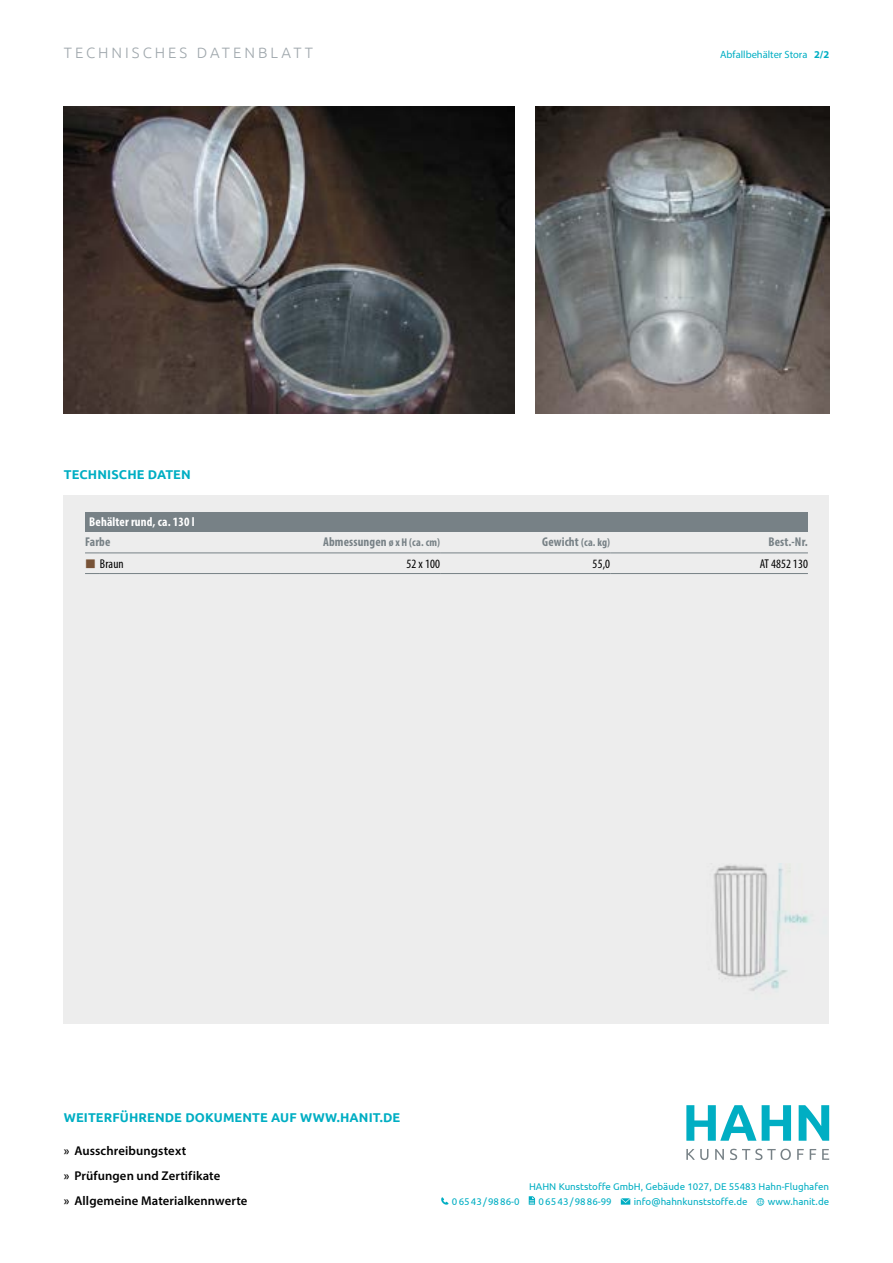
<style>
.page{position:relative;width:893px;height:1263px;background:#fff}
.page>*{position:absolute;margin:0;border:0;box-sizing:border-box;transform-origin:0 0}
.t1{font:300 15px "Ubuntu";letter-spacing:.2em;color:#a0a8ad}
.t2{font:600 12.75px/24.8px "Myriad Pro";letter-spacing:.01em;color:#000}
.t3{font:700 12.75px "Ubuntu";letter-spacing:.01em;color:#00aec3}
.t4{font:700 condensed 12.75px "Myriad Pro";letter-spacing:.01em;color:#778186}
.t5{font:condensed 12.75px "Myriad Pro";letter-spacing:.01em;color:#000}
.t6{font:700 condensed 12.75px "Myriad Pro";letter-spacing:.01em;color:#fff}
.t7{font:10.5px "Myriad Pro";color:#00aec3}
.t8{font:9.75px "Ubuntu";color:#00aec3}
.s1{font-weight:700}
.s2{font-size:11.25px}
.s3{font-family:"Cambria";font-stretch:normal;color:#785337}
</style>
<div class="page">
<div style="left:64px;top:496px;width:765px;height:528px;background:#ededed"></div>
<div style="left:85px;top:512px;width:723px;height:19px;background:#778186"></div>
<svg style="left:85px;top:552px;width:15px;height:1px"></svg>
<hr style="left:100px;top:552px;width:170px;height:1px;background:#778186">
<hr style="left:270px;top:552px;width:170px;height:1px;background:#778186">
<hr style="left:440px;top:552px;width:170px;height:1px;background:#778186">
<hr style="left:610px;top:552px;width:198px;height:1px;background:#778186">
<svg style="left:85px;top:573px;width:15px;height:1px"></svg>
<hr style="left:100px;top:573px;width:170px;height:1px;background:#778186">
<hr style="left:270px;top:573px;width:170px;height:1px;background:#778186">
<hr style="left:440px;top:573px;width:170px;height:1px;background:#778186">
<hr style="left:610px;top:573px;width:198px;height:1px;background:#778186">
<img style="left:64px;top:107px;width:450px;height:306px">
<img style="left:536px;top:107px;width:293px;height:306px">
<img style="left:713px;top:863px;width:97px;height:128px">
<svg style="left:441px;top:1197px;width:7px;height:8px"></svg>
<svg style="left:529px;top:1196px;width:6px;height:9px"></svg>
<svg style="left:621px;top:1198px;width:9px;height:7px"></svg>
<svg style="left:756px;top:1198px;width:8px;height:8px"></svg>
<svg style="left:762px;top:1105px;width:29px;height:36px"></svg>
<svg style="left:799px;top:1105px;width:30px;height:36px"></svg>
<svg style="left:686px;top:1149px;width:143px;height:11px"></svg>
<svg style="left:686px;top:1105px;width:70px;height:36px"></svg>
<h1 class="t1" style="left:64px;top:44px;width:251px">TECHNISCHES DATENBLATT</h1>
<p class="t7" style="left:720px;top:48px;width:110px">Abfallbehälter Stora <span class="s1">2/2</span></p>
<h2 class="t3" style="left:64px;top:467px;width:129px">TECHNISCHE DATEN</h2>
<h2 class="t6" style="left:89px;top:514px;width:107px">Behälter rund, ca. 130 l</h2>
<h2 class="t4" style="left:85px;top:534px;width:27px">Farbe</h2>
<h2 class="t4" style="left:323px;top:534px;width:119px">Abmessungen <span class="s2">ø x H (ca. cm)</span></h2>
<h2 class="t4" style="left:542px;top:534px;width:70px">Gewicht <span class="s2">(ca. kg)</span></h2>
<h2 class="t4" style="left:768px;top:534px;width:41px">Best.-Nr.</h2>
<h2 class="t5" style="left:85px;top:556px;width:40px"><span class="s3">■</span> Braun</h2>
<h2 class="t5" style="left:406px;top:556px;width:35px">52 x 100</h2>
<h2 class="t5" style="left:593px;top:556px;width:19px">55,0</h2>
<h2 class="t5" style="left:760px;top:556px;width:50px">AT 4852 130</h2>
<h2 class="t3" style="left:64px;top:1110px;width:338px">WEITERFÜHRENDE DOKUMENTE AUF WWW.HANIT.DE</h2>
<h2 class="t2" style="left:64px;top:1138px;width:185px">» Ausschreibungstext<br>» Prüfungen und Zertifikate<br>» Allgemeine Materialkennwerte</h2>
<p class="t8" style="left:529px;top:1180px;width:302px">HAHN Kunststoffe GmbH, Gebäude 1027, DE 55483 Hahn-Flughafen</p>
<p class="t8" style="left:452px;top:1195px;width:69px">06543/9886-0</p>
<p class="t8" style="left:539px;top:1195px;width:75px">06543/9886-99</p>
<p class="t8" style="left:634px;top:1195px;width:115px">info@hahnkunststoffe.de</p>
<p class="t8" style="left:768px;top:1195px;width:63px">www.hanit.de</p>
</div>
